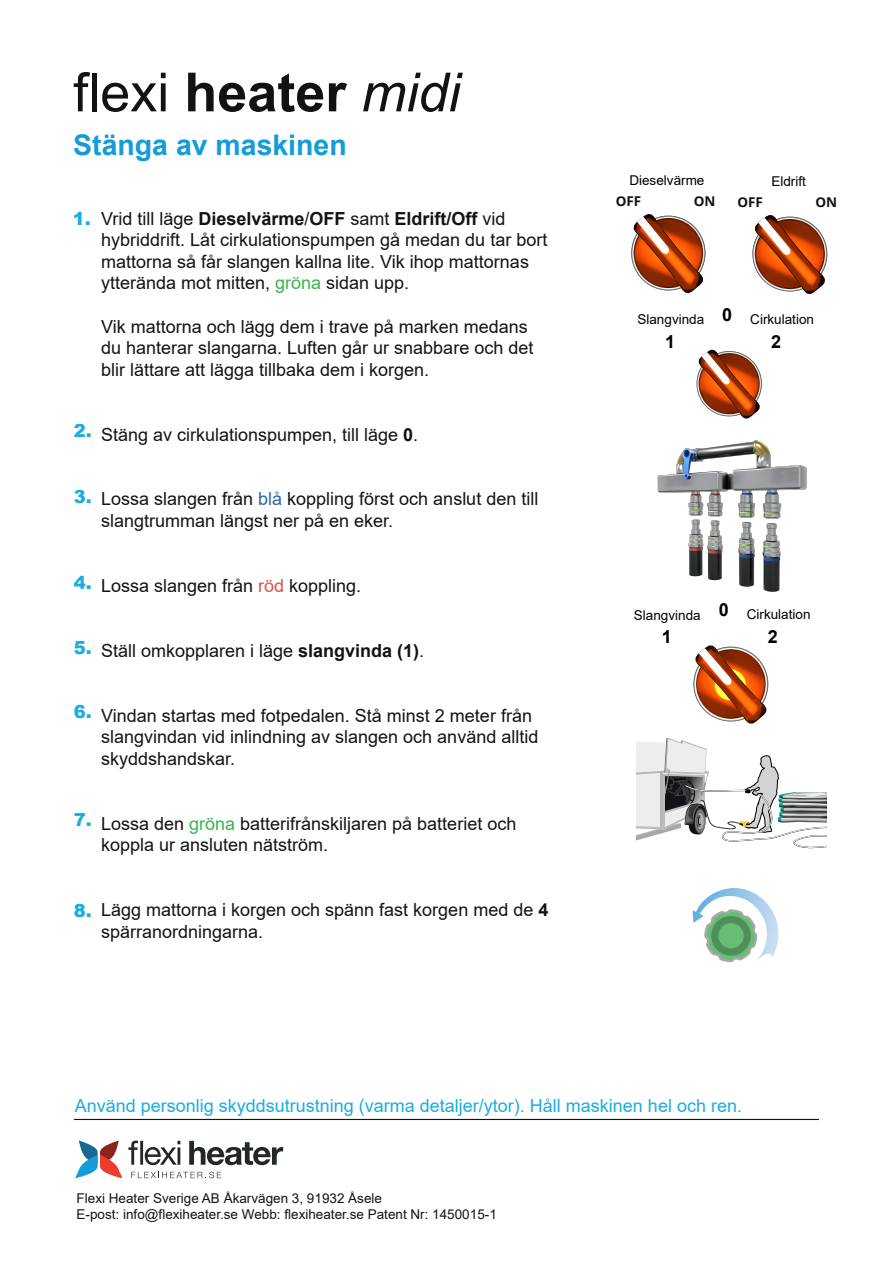
<style>
.page{position:relative;width:893px;height:1263px;background:#fff}
.page>*{position:absolute;margin:0;border:0;box-sizing:border-box;transform-origin:0 0}
.t1{font:700 54px "Arial";color:#101315}
.t2{font:700 28.5px "Arial";color:#139cd9}
.t3{font:18px/21.6px "Arial";color:#111415}
.t4{font:18px "Arial";color:#1bace2}
.t5{font:900 18px "Arial";color:#1bace2}
.t6{font:700 18px "Arial";color:#000001}
.t7{font:13.5px/16.2px "Arial";color:#111415}
.t8{font:13.5px "Arial";color:#000001}
.t9{font:700 13.5px "Open Sans";color:#101315}
.s1{font-weight:400}
.s2{font-weight:400;font-style:italic}
.s3{font-weight:700}
.s4{color:#39b44a}
.s5{color:#2e63af}
.s6{color:#dc5147}
</style>
<div class="page">
<hr style="left:74px;top:1119px;width:745px;height:1px;background:#101315">
<svg style="left:75px;top:1140px;width:47px;height:38px"></svg>
<svg style="left:128px;top:1140px;width:52px;height:25px"></svg>
<svg style="left:189px;top:1141px;width:94px;height:24px"></svg>
<svg style="left:131px;top:1172px;width:90px;height:6px"></svg>
<svg style="left:693px;top:888px;width:86px;height:75px"></svg>
<svg style="left:636px;top:738px;width:191px;height:111px"></svg>
<img style="left:631px;top:214px;width:75px;height:80px">
<img style="left:671px;top:645px;width:116px;height:99px">
<img style="left:696px;top:349px;width:66px;height:63px">
<img style="left:657px;top:412px;width:150px;height:180px">
<img style="left:752px;top:215px;width:76px;height:80px">
<div style="left:711px;top:916px;width:40px;height:39px;border:7px solid #508e5b;border-radius:50%"></div>
<h1 class="t1" style="left:73px;top:54px;width:389px"><span class="s1">flexi</span> heater <span class="s2">midi</span></h1>
<h2 class="t2" style="left:73px;top:124px;width:275px">Stänga av maskinen</h2>
<p class="t5" style="left:73px;top:205px;width:19px">1.</p>
<p class="t3" style="left:101px;top:207px;width:448px">Vrid till läge <span class="s3">Dieselvärme</span>/<span class="s3">OFF</span> samt <span class="s3">Eldrift/Off</span> vid hybriddrift. Låt cirkulationspumpen gå medan du tar bort mattorna så får slangen kallna lite. Vik ihop mattornas ytterända mot mitten, <span class="s4">gröna</span> sidan upp.</p>
<p class="t3" style="left:101px;top:315px;width:434px">Vik mattorna och lägg dem i trave på marken medans du hanterar slangarna. Luften går ur snabbare och det blir lättare att lägga tillbaka dem i korgen.</p>
<p class="t5" style="left:74px;top:418px;width:19px">2.</p>
<p class="t3" style="left:101px;top:423px;width:319px">Stäng av cirkulationspumpen, till läge <span class="s3">0</span>.</p>
<p class="t5" style="left:74px;top:484px;width:19px">3.</p>
<p class="t3" style="left:101px;top:488px;width:439px">Lossa slangen från <span class="s5">blå</span> koppling först och anslut den till slangtrumman längst ner på en eker.</p>
<p class="t5" style="left:74px;top:569px;width:19px">4.</p>
<p class="t3" style="left:101px;top:575px;width:262px">Lossa slangen från <span class="s6">röd</span> koppling.</p>
<p class="t5" style="left:74px;top:634px;width:19px">5.</p>
<p class="t3" style="left:101px;top:639px;width:325px">Ställ omkopplaren i läge <span class="s3">slangvinda (1)</span>.</p>
<p class="t5" style="left:74px;top:698px;width:19px">6.</p>
<p class="t3" style="left:101px;top:704px;width:439px">Vindan startas med fotpedalen. Stå minst 2 meter från slangvindan vid inlindning av slangen och använd alltid skyddshandskar.</p>
<p class="t5" style="left:74px;top:807px;width:19px">7.</p>
<p class="t3" style="left:101px;top:812px;width:417px">Lossa den <span class="s4">gröna</span> batterifrånskiljaren på batteriet och koppla ur ansluten nätström.</p>
<p class="t5" style="left:74px;top:898px;width:19px">8.</p>
<p class="t3" style="left:101px;top:899px;width:449px">Lägg mattorna i korgen och spänn fast korgen med de <span class="s3">4 </span>spärranordningarna.</p>
<p class="t8" style="left:629px;top:171px;width:77px">Dieselvärme</p>
<p class="t9" style="left:616px;top:191px;width:27px">OFF</p>
<p class="t9" style="left:694px;top:191px;width:23px">ON</p>
<p class="t8" style="left:771px;top:172px;width:36px">Eldrift</p>
<p class="t9" style="left:737px;top:192px;width:27px">OFF</p>
<p class="t9" style="left:815px;top:192px;width:23px">ON</p>
<p class="t8" style="left:637px;top:310px;width:178px">Slangvinda <sup>0</sup> Cirkulation</p>
<p class="t6" style="left:665px;top:329px;width:12px">1</p>
<p class="t6" style="left:771px;top:329px;width:12px">2</p>
<p class="t8" style="left:634px;top:605px;width:178px">Slangvinda <sup>0</sup> Cirkulation</p>
<p class="t6" style="left:662px;top:624px;width:12px">1</p>
<p class="t6" style="left:768px;top:624px;width:12px">2</p>
<p class="t4" style="left:75px;top:1093px;width:669px">Använd personlig skyddsutrustning (varma detaljer/ytor). Håll maskinen hel och ren.</p>
<p class="t7" style="left:77px;top:1190px;width:422px">Flexi Heater Sverige AB Åkarvägen 3, 91932 Åsele<br>E-post: info@flexiheater.se Webb: flexiheater.se Patent Nr: 1450015-1</p>
</div>
